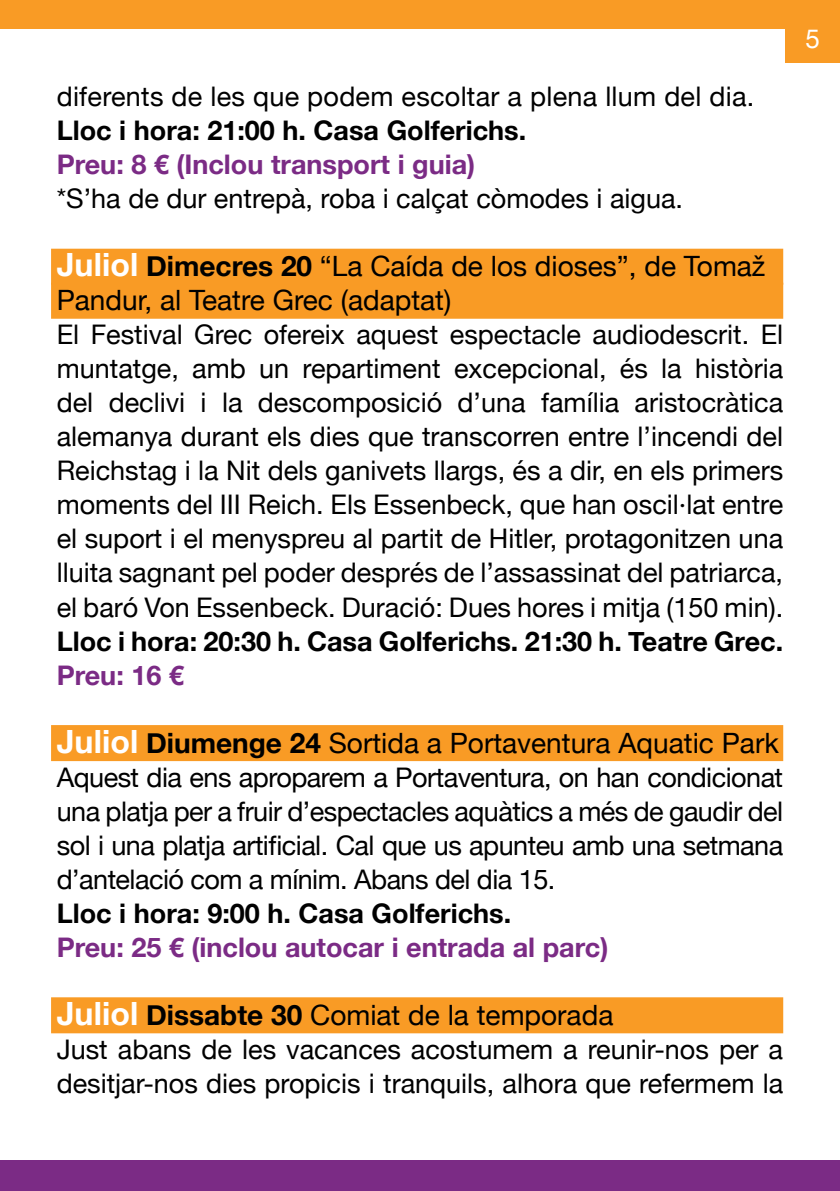
<style>
.page{position:relative;width:840px;height:1191px;background:#fff}
.page>*{position:absolute;margin:0;border:0;box-sizing:border-box;transform-origin:0 0}
.t1{font:28px/34px "Helvetica Neue";color:#000}
.t2{font:27px/34px "Helvetica Neue";color:#000;text-align:justify}
.t3{font:700 27px "Helvetica Neue";color:#000}
.t4{font:700 27px "Helvetica Neue";color:#7b2b85}
.t5{font:26px "Helvetica Neue";color:#fff}
.s1{font-weight:700;font-size:32px;color:#fff}
.s2{font-weight:700}
</style>
<div class="page">
<div style="left:0;top:0;width:839px;height:29px;background:#f99b25"></div>
<div style="left:0;top:1161px;width:839px;height:30px;background:#7b2b85"></div>
<div style="left:784px;top:9px;width:55px;height:53px;background:#f99b25"></div>
<div style="left:51px;top:249px;width:731px;height:36px;background:#f99b25"></div>
<div style="left:51px;top:283px;width:731px;height:36px;background:#f99b25"></div>
<div style="left:51px;top:725px;width:731px;height:36px;background:#f99b25"></div>
<div style="left:51px;top:997px;width:731px;height:36px;background:#f99b25"></div>
<p class="t2" style="left:57px;top:79px;width:698px">diferents de les que podem escoltar a plena llum del dia.</p>
<p class="t3" style="left:57px;top:114px;width:470px">Lloc i hora: 21:00 h. Casa Golferichs.</p>
<p class="t4" style="left:57px;top:148px;width:419px">Preu: 8 € (Inclou transport i guia)</p>
<p class="t2" style="left:57px;top:181px;width:627px">*S’ha de dur entrepà, roba i calçat còmodes i aigua.</p>
<p class="t1" style="left:57px;top:249px;width:709px"><span class="s1">Juliol</span> <span class="s2">Dimecres 20</span> “La Caída de los dioses”, de Tomaž<br>Pandur, al Teatre Grec (adaptat)</p>
<p class="t2" style="left:57px;top:317px;width:727px">El Festival Grec ofereix aquest espectacle audiodescrit. El muntatge, amb un repartiment excepcional, és la història del declivi i la descomposició d’una família aristocràtica alemanya durant els dies que transcorren entre l’incendi del Reichstag i la Nit dels ganivets llargs, és a dir, en els primers moments del III Reich. Els Essenbeck, que han oscil·lat entre el suport i el menyspreu al partit de Hitler, protagonitzen una lluita sagnant pel poder després de l’assassinat del patriarca, el baró Von Essenbeck. Duració: Dues hores i mitja (150 min).</p>
<p class="t3" style="left:57px;top:624px;width:727px">Lloc i hora: 20:30 h. Casa Golferichs. 21:30 h. Teatre Grec.</p>
<p class="t4" style="left:57px;top:658px;width:129px">Preu: 16 €</p>
<p class="t1" style="left:57px;top:725px;width:723px"><span class="s1">Juliol</span> <span class="s2">Diumenge 24</span> Sortida a Portaventura Aquatic Park</p>
<p class="t2" style="left:57px;top:759px;width:727px">Aquest dia ens aproparem a Portaventura, on han condicionat una platja per a fruir d’espectacles aquàtics a més de gaudir del sol i una platja artificial. Cal que us apunteu amb una setmana d’antelació com a mínim. Abans del dia 15.</p>
<p class="t3" style="left:57px;top:896px;width:455px">Lloc i hora: 9:00 h. Casa Golferichs.</p>
<p class="t4" style="left:57px;top:930px;width:553px">Preu: 25 € (inclou autocar i entrada al parc)</p>
<p class="t1" style="left:57px;top:997px;width:558px"><span class="s1">Juliol</span> <span class="s2">Dissabte 30</span> Comiat de la temporada</p>
<p class="t2" style="left:57px;top:1031px;width:727px">Just abans de les vacances acostumem a reunir-nos per a desitjar-nos dies propicis i tranquils, alhora que refermem la</p>
<p class="t5" style="left:805px;top:23px;width:16px">5</p>
</div>
